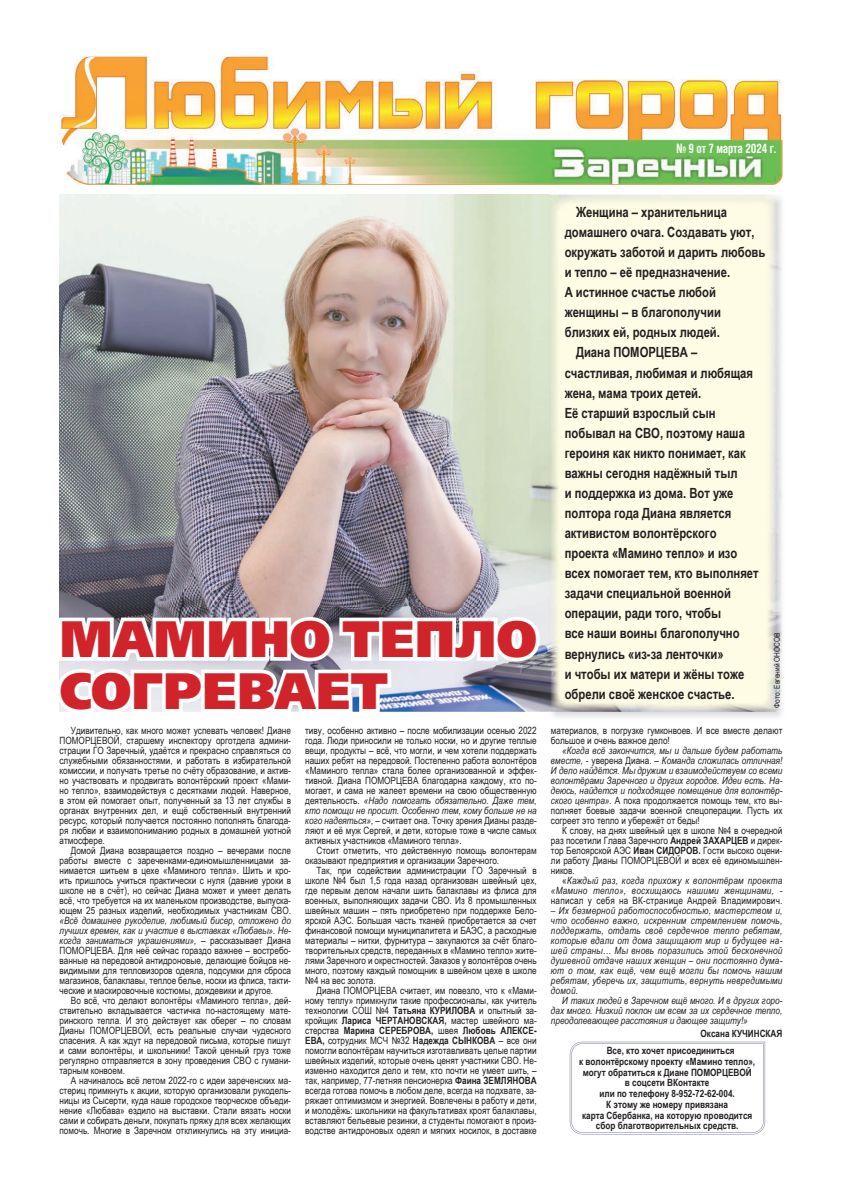
<style>
.page{position:relative;width:842px;height:1191px;background:#fff}
.page>*{position:absolute;margin:0;border:0;box-sizing:border-box;transform-origin:0 0}
.t1{font:51px/52px "Free Set Black C";letter-spacing:.01em;color:#d1232a;scale:.96 1}
.t2{font:700 14px "Arial Narrow";color:#231f20}
.t3{font:700 13px "Helios Cond";letter-spacing:-.01em;color:#fff;scale:.86 1}
.t4{font:10px/10px "Arial Narrow";color:#231f20;text-align:justify}
.t5{font:italic 10px/10px "Arial Narrow";letter-spacing:.02em;color:#231f20;text-align:justify}
.t6{font:700 10px "Arial Narrow";color:#231f20}
.t7{font:10px "Arial Narrow";letter-spacing:.02em;color:#231f20}
.t8{font:8px "Arial Narrow";color:#231f20}
.s1{font-style:italic}
.s2{font-weight:700}
.s3{font-style:normal}
</style>
<div class="page">
<img style="left:60px;top:195px;width:489px;height:516px">
<img style="left:60px;top:57px;width:722px;height:128px">
<img style="left:549px;top:229px;width:2px;height:482px">
<img style="left:776px;top:229px;width:6px;height:482px">
<img style="left:582px;top:711px;width:167px;height:1px">
<img style="left:551px;top:195px;width:225px;height:516px">
<svg style="left:59px;top:612px;width:484px;height:100px"></svg>
<svg style="left:570px;top:1041px;width:195px;height:93px"></svg>
<h3 class="t3" style="left:676px;top:140px;width:117px">№ 9 от 7 марта 2024 г.</h3>
<h1 class="t1" style="left:60px;top:615px;width:499px">МАМИНО ТЕПЛО<br>СОГРЕВАЕТ</h1>
<p class="t4" style="left:60px;top:725px;width:233px;text-indent:11px">Удивительно, как много может успевать человек! Диане ПОМОРЦЕВОЙ, старшему инспектору орготдела админи&shy;страции ГО Заречный, удаётся и прекрасно справляться со служебными обязанностями, и работать в избирательной комиссии, и получать третье по счёту образование, и актив&shy;но участвовать и продвигать волонтёрский проект «Мами&shy;но тепло», взаимодействуя с десятками людей. Наверное, в этом ей помогает опыт, полученный за 13 лет службы в органах внутренних дел, и ещё собственный внутренний ресурс, который получается постоянно пополнять благода&shy;ря любви и взаимопониманию родных в домашней уютной атмосфере.</p>
<p class="t4" style="left:60px;top:845px;width:233px;text-indent:11px">Домой Диана возвращается поздно – вечерами после работы вместе с зареченками-единомышленницами за&shy;нимается шитьем в цехе «Маминого тепла». Шить и кро&shy;ить пришлось учиться практически с нуля (давние уроки в школе не в счёт), но сейчас Диана может и умеет делать всё, что требуется на их маленьком производстве, выпуска&shy;ющем 25 разных изделий, необходимых участникам СВО.</p>
<p class="t4" style="left:60px;top:915px;width:233px"><span class="s1">«Всё домашнее рукоделие, любимый бисер, отложено до лучших времен, как и участие в выставках «Любавы». Не&shy;когда заниматься украшениями»,</span> – рассказывает Диана ПОМОРЦЕВА. Для неё сейчас гораздо важнее – востребо&shy;ванные на передовой антидроновые, делающие бойцов не&shy;видимыми для тепловизоров одеяла, подсумки для сброса магазинов, балаклавы, теплое белье, носки из флиса, такти&shy;ческие и маскировочные костюмы, дождевики и другое.</p>
<p class="t4" style="left:60px;top:995px;width:233px;text-indent:11px">Во всё, что делают волонтёры «Маминого тепла», дей&shy;ствительно вкладывается частичка по-настоящему мате&shy;ринского тепла. И это действует как оберег – по словам Дианы ПОМОРЦЕВОЙ, есть реальные случаи чудесного спасения. А как ждут на передовой письма, которые пишут и сами волонтёры, и школьники! Такой ценный груз тоже регулярно отправляется в зону проведения СВО с гумани&shy;тарным конвоем.</p>
<p class="t4" style="left:60px;top:1075px;width:233px;text-indent:11px">А начиналось всё летом 2022-го с идеи зареченских ма&shy;стериц примкнуть к акции, которую организовали рукодель&shy;ницы из Сысерти, куда наше городское творческое объеди&shy;нение «Любава» ездило на выставки. Стали вязать носки сами и собирать деньги, покупать пряжу для всех желающих помочь. Многие в Заречном откликнулись на эту инициа-</p>
<p class="t4" style="left:305px;top:725px;width:233px">тиву, особенно активно – после мобилизации осенью 2022 года. Люди приносили не только носки, но и другие теплые вещи, продукты – всё, что могли, и чем хотели поддержать наших ребят на передовой. Постепенно работа волонтёров «Маминого тепла» стала более организованной и эффек&shy;тивной. Диана ПОМОРЦЕВА благодарна каждому, кто по&shy;могает, и сама не жалеет времени на свою общественную деятельность. <span class="s1">«Надо помогать обязательно. Даже тем, кто помощи не просит. Особенно тем, кому больше не на кого надеяться»,</span> – считает она. Точку зрения Дианы разде&shy;ляют и её муж Сергей, и дети, которые тоже в числе самых активных участников «Маминого тепла».</p>
<p class="t4" style="left:305px;top:845px;width:233px;text-indent:11px">Стоит отметить, что действенную помощь волонтерам оказывают предприятия и организации Заречного.</p>
<p class="t4" style="left:305px;top:865px;width:233px;text-indent:11px">Так, при содействии администрации ГО Заречный в школе №4 был 1,5 года назад организован швейный цех, где первым делом начали шить балаклавы из флиса для военных, выполняющих задачи СВО. Из 8 промышленных швейных машин – пять приобретено при поддержке Бело&shy;ярской АЭС. Большая часть тканей приобретается за счет финансовой помощи муниципалитета и БАЭС, а расходные материалы – нитки, фурнитура – закупаются за счёт благо&shy;творительных средств, переданных в «Мамино тепло» жите&shy;лями Заречного и окрестностей. Заказов у волонтёров очень много, поэтому каждый помощник в швейном цехе в школе №4 на вес золота.</p>
<p class="t4" style="left:305px;top:985px;width:233px;text-indent:11px">Диана ПОМОРЦЕВА считает, им повезло, что к «Мами&shy;ному теплу» примкнули такие профессионалы, как учитель технологии СОШ №4 <span class="s2">Татьяна КУРИЛОВА</span> и опытный за&shy;кройщик <span class="s2">Лариса ЧЕРТАНОВСКАЯ,</span> мастер швейного ма&shy;стерства <span class="s2">Марина СЕРЕБРОВА,</span> швея <span class="s2">Любовь АЛЕКСЕ-ЕВА,</span> сотрудник МСЧ №32 <span class="s2">Надежда СЫНКОВА</span> – все они помогли волонтёрам научиться изготавливать целые партии швейных изделий, которые очень ценят участники СВО. Не&shy;изменно находится дело и тем, кто почти не умеет шить, – так, например, 77-летняя пенсионерка <span class="s2">Фаина ЗЕМЛЯНОВА </span>всегда готова помочь в любом деле, всегда на подхвате, за&shy;ряжает оптимизмом и энергией. Вовлечены в работу и дети, и молодёжь: школьники на факультативах кроят балаклавы, вставляют бельевые резинки, а студенты помогают в произ&shy;водстве антидроновых одеял и мягких носилок, в доставке</p>
<h2 class="t2" style="left:576px;top:201px;width:152px">Женщина – хранительница</h2>
<h2 class="t2" style="left:565px;top:221px;width:191px">домашнего очага. Создавать уют,</h2>
<h2 class="t2" style="left:565px;top:242px;width:202px">окружать заботой и дарить любовь</h2>
<h2 class="t2" style="left:565px;top:262px;width:167px">и тепло – её предназначение.</h2>
<h2 class="t2" style="left:565px;top:282px;width:153px">А истинное счастье любой</h2>
<h2 class="t2" style="left:565px;top:302px;width:158px">женщины – в благополучии</h2>
<h2 class="t2" style="left:565px;top:322px;width:157px">близких ей, родных людей.</h2>
<h2 class="t2" style="left:576px;top:342px;width:123px">Диана ПОМОРЦЕВА –</h2>
<h2 class="t2" style="left:565px;top:362px;width:190px">счастливая, любимая и любящая</h2>
<h2 class="t2" style="left:565px;top:382px;width:138px">жена, мама троих детей.</h2>
<h2 class="t2" style="left:565px;top:402px;width:152px">Её старший взрослый сын</h2>
<h2 class="t2" style="left:565px;top:422px;width:182px">побывал на СВО, поэтому наша</h2>
<h2 class="t2" style="left:565px;top:442px;width:183px">героиня как никто понимает, как</h2>
<h2 class="t2" style="left:565px;top:462px;width:174px">важны сегодня надёжный тыл</h2>
<h2 class="t2" style="left:565px;top:482px;width:170px">и поддержка из дома. Вот уже</h2>
<h2 class="t2" style="left:565px;top:502px;width:168px">полтора года Диана является</h2>
<h2 class="t2" style="left:565px;top:522px;width:153px">активистом волонтёрского</h2>
<h2 class="t2" style="left:565px;top:542px;width:174px">проекта «Мамино тепло» и изо</h2>
<h2 class="t2" style="left:565px;top:563px;width:195px">всех помогает тем, кто выполняет</h2>
<h2 class="t2" style="left:565px;top:583px;width:168px">задачи специальной военной</h2>
<h2 class="t2" style="left:565px;top:603px;width:158px">операции, ради того, чтобы</h2>
<h2 class="t2" style="left:565px;top:623px;width:176px">все наши воины благополучно</h2>
<h2 class="t2" style="left:565px;top:643px;width:160px">вернулись «из-за ленточки»</h2>
<h2 class="t2" style="left:565px;top:663px;width:181px">и чтобы их матери и жёны тоже</h2>
<h2 class="t2" style="left:565px;top:683px;width:171px">обрели своё женское счастье.</h2>
<p class="t8" style="left:771px;top:707px;width:76px;rotate:-90deg">Фото: Евгений ОНОСОВ</p>
<p class="t4" style="left:551px;top:725px;width:233px">материалов, в погрузке гумконвоев. И все вместе делают большое и очень важное дело!</p>
<p class="t5" style="left:551px;top:745px;width:233px;text-indent:11px">«Когда всё закончится, мы и дальше будем работать вместе, <span class="s3">- уверена Диана. –</span> Команда сложилась отличная!<br>И дело найдётся. Мы дружим и взаимодействуем со всеми волонтёрами Заречного и других городов. Идеи есть. На&shy;деюсь, найдется и подходящее помещение для волонтёр&shy;ского центра». <span class="s3">А пока продолжается помощь тем, кто вы&shy;полняет боевые задачи военной спецоперации. Пусть их согреет это тепло и убережёт от беды!</span></p>
<p class="t4" style="left:551px;top:825px;width:233px;text-indent:11px">К слову, на днях швейный цех в школе №4 в очередной раз посетили Глава Заречного <span class="s2">Андрей ЗАХАРЦЕВ</span> и дирек&shy;тор Белоярской АЭС <span class="s2">Иван СИДОРОВ.</span> Гости высоко оцени&shy;ли работу Дианы ПОМОРЦЕВОЙ и всех её единомышлен&shy;ников.</p>
<p class="t5" style="left:551px;top:875px;width:233px;text-align:right"><span class="s3">«</span>Каждый раз, когда прихожу к волонтёрам проекта «Мамино тепло», восхищаюсь нашими женщинами, -</p>
<p class="t7" style="left:551px;top:893px;width:233px">написал у себя на ВК-странице Андрей Владимирович.</p>
<p class="t5" style="left:551px;top:905px;width:233px">– Их безмерной работоспособностью, мастерством и, что особенно важно, искренним стремлением помочь, поддержать, отдать своё сердечное тепло ребятам, которые вдали от дома защищают мир и будущее на&shy;шей страны… Мы вновь поразились этой бесконечной душевной отдаче наших женщин – они постоянно дума&shy;ют о том, как ещё, чем ещё могли бы помочь нашим ребятам, уберечь их, защитить, вернуть невредимыми домой.</p>
<p class="t5" style="left:551px;top:995px;width:233px;text-indent:11px">И таких людей в Заречном ещё много. И в других горо&shy;дах много. Низкий поклон им всем за их сердечное тепло, преодолевающее расстояния и дающее защиту!»</p>
<p class="t6" style="left:701px;top:1025px;width:83px">Оксана КУЧИНСКАЯ</p>
<p class="t6" style="left:607px;top:1042px;width:129px">Все, кто хочет присоединиться</p>
<p class="t6" style="left:579px;top:1053px;width:178px">к волонтёрскому проекту «Мамино тепло»,</p>
<p class="t6" style="left:583px;top:1064px;width:170px">могут обратиться к Диане ПОМОРЦЕВОЙ</p>
<p class="t6" style="left:625px;top:1075px;width:86px">в соцсети ВКонтакте</p>
<p class="t6" style="left:599px;top:1086px;width:137px">или по телефону 8-952-72-62-004.</p>
<p class="t6" style="left:606px;top:1096px;width:123px">К этому же номеру привязана</p>
<p class="t6" style="left:582px;top:1107px;width:172px">карта Сбербанка, на которую проводится</p>
<p class="t6" style="left:596px;top:1118px;width:144px">сбор благотворительных средств.</p>
</div>
